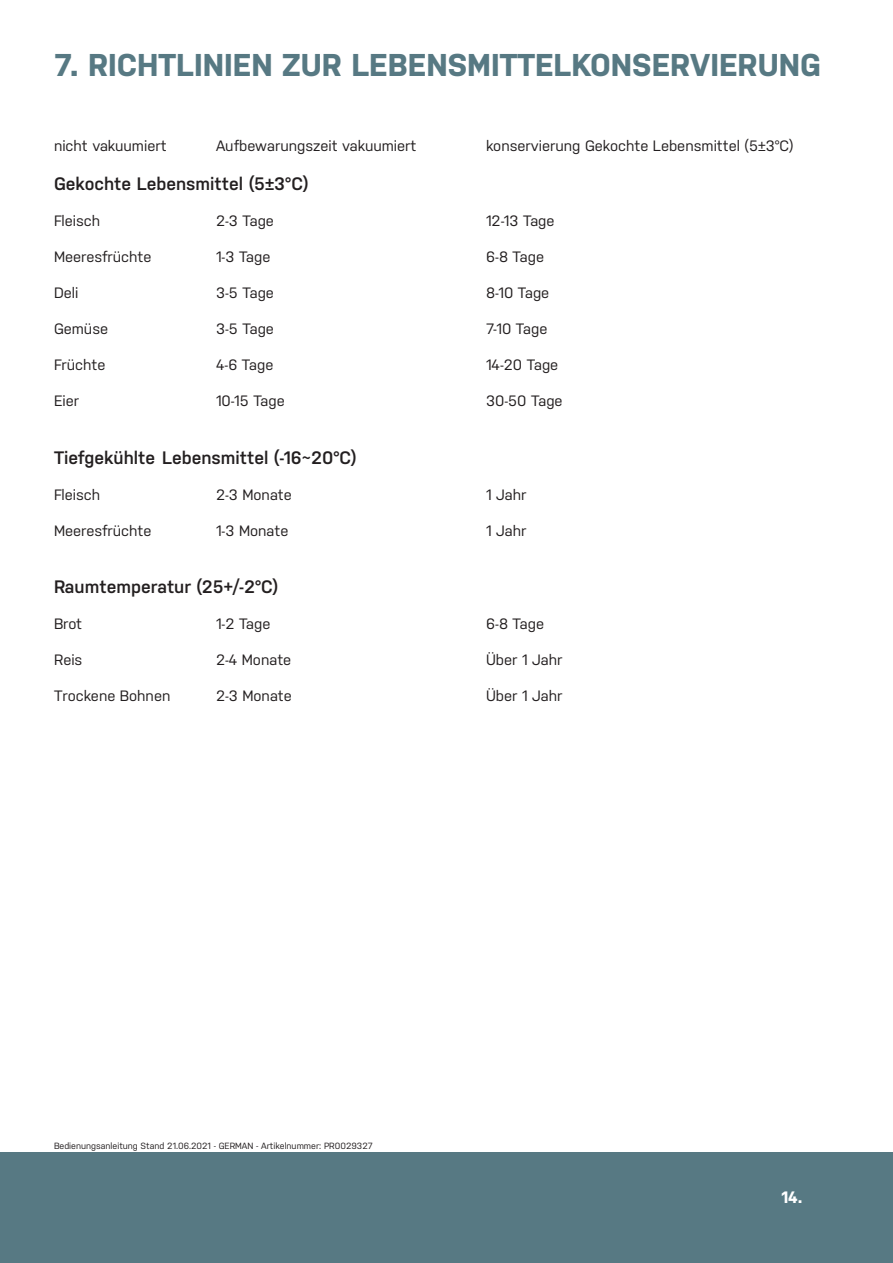
<style>
.page{position:relative;width:893px;height:1263px;background:#fff}
.page>*{position:absolute;margin:0;border:0;box-sizing:border-box;transform-origin:0 0}
.t1{font:700 31.5px "Nudista";color:#577983}
.t2{font:600 18px "Nudista";color:#231f20}
.t3{font:700 16.5px "Nudista";color:#fff}
.t4{font:15px "Nudista";color:#231f20}
.t5{font:9px "Nudista";color:#231f20}
</style>
<div class="page">
<div style="left:0;top:1152px;width:893px;height:111px;background:#577983"></div>
<h1 class="t1" style="left:54px;top:47px;width:768px">7. RICHTLINIEN ZUR LEBENSMITTELKONSERVIERUNG</h1>
<p class="t4" style="left:54px;top:137px;width:114px">nicht vakuumiert</p>
<p class="t4" style="left:216px;top:137px;width:202px">Aufbewarungszeit vakuumiert</p>
<p class="t4" style="left:486px;top:137px;width:309px">konservierung Gekochte Lebensmittel (5±3°C)</p>
<p class="t2" style="left:54px;top:174px;width:256px">Gekochte Lebensmittel (5±3°C)</p>
<p class="t4" style="left:54px;top:212px;width:48px">Fleisch</p>
<p class="t4" style="left:216px;top:212px;width:59px">2-3 Tage</p>
<p class="t4" style="left:486px;top:212px;width:70px">12-13 Tage</p>
<p class="t4" style="left:54px;top:248px;width:99px">Meeresfrüchte</p>
<p class="t4" style="left:216px;top:248px;width:56px">1-3 Tage</p>
<p class="t4" style="left:486px;top:248px;width:60px">6-8 Tage</p>
<p class="t4" style="left:54px;top:284px;width:26px">Deli</p>
<p class="t4" style="left:216px;top:284px;width:59px">3-5 Tage</p>
<p class="t4" style="left:486px;top:284px;width:65px">8-10 Tage</p>
<p class="t4" style="left:54px;top:320px;width:56px">Gemüse</p>
<p class="t4" style="left:216px;top:320px;width:59px">3-5 Tage</p>
<p class="t4" style="left:486px;top:320px;width:63px">7-10 Tage</p>
<p class="t4" style="left:54px;top:356px;width:53px">Früchte</p>
<p class="t4" style="left:216px;top:356px;width:59px">4-6 Tage</p>
<p class="t4" style="left:486px;top:356px;width:74px">14-20 Tage</p>
<p class="t4" style="left:54px;top:392px;width:27px">Eier</p>
<p class="t4" style="left:216px;top:392px;width:70px">10-15 Tage</p>
<p class="t4" style="left:486px;top:392px;width:78px">30-50 Tage</p>
<p class="t2" style="left:54px;top:447px;width:304px">Tiefgekühlte Lebensmittel (-16~20°C)</p>
<p class="t4" style="left:54px;top:486px;width:48px">Fleisch</p>
<p class="t4" style="left:216px;top:486px;width:77px">2-3 Monate</p>
<p class="t4" style="left:486px;top:486px;width:42px">1 Jahr</p>
<p class="t4" style="left:54px;top:522px;width:99px">Meeresfrüchte</p>
<p class="t4" style="left:216px;top:522px;width:74px">1-3 Monate</p>
<p class="t4" style="left:486px;top:522px;width:42px">1 Jahr</p>
<p class="t2" style="left:54px;top:577px;width:226px">Raumtemperatur (25+/-2°C)</p>
<p class="t4" style="left:54px;top:615px;width:30px">Brot</p>
<p class="t4" style="left:216px;top:615px;width:56px">1-2 Tage</p>
<p class="t4" style="left:486px;top:615px;width:60px">6-8 Tage</p>
<p class="t4" style="left:54px;top:651px;width:30px">Reis</p>
<p class="t4" style="left:216px;top:651px;width:77px">2-4 Monate</p>
<p class="t4" style="left:486px;top:651px;width:78px">Über 1 Jahr</p>
<p class="t4" style="left:54px;top:687px;width:118px">Trockene Bohnen</p>
<p class="t4" style="left:216px;top:687px;width:77px">2-3 Monate</p>
<p class="t4" style="left:486px;top:687px;width:78px">Über 1 Jahr</p>
<p class="t5" style="left:54px;top:1140px;width:320px">Bedienungsanleitung Stand 21.06.2021 - GERMAN - Artikelnummer: PR0029327</p>
<p class="t3" style="left:781px;top:1187px;width:23px">14.</p>
</div>
